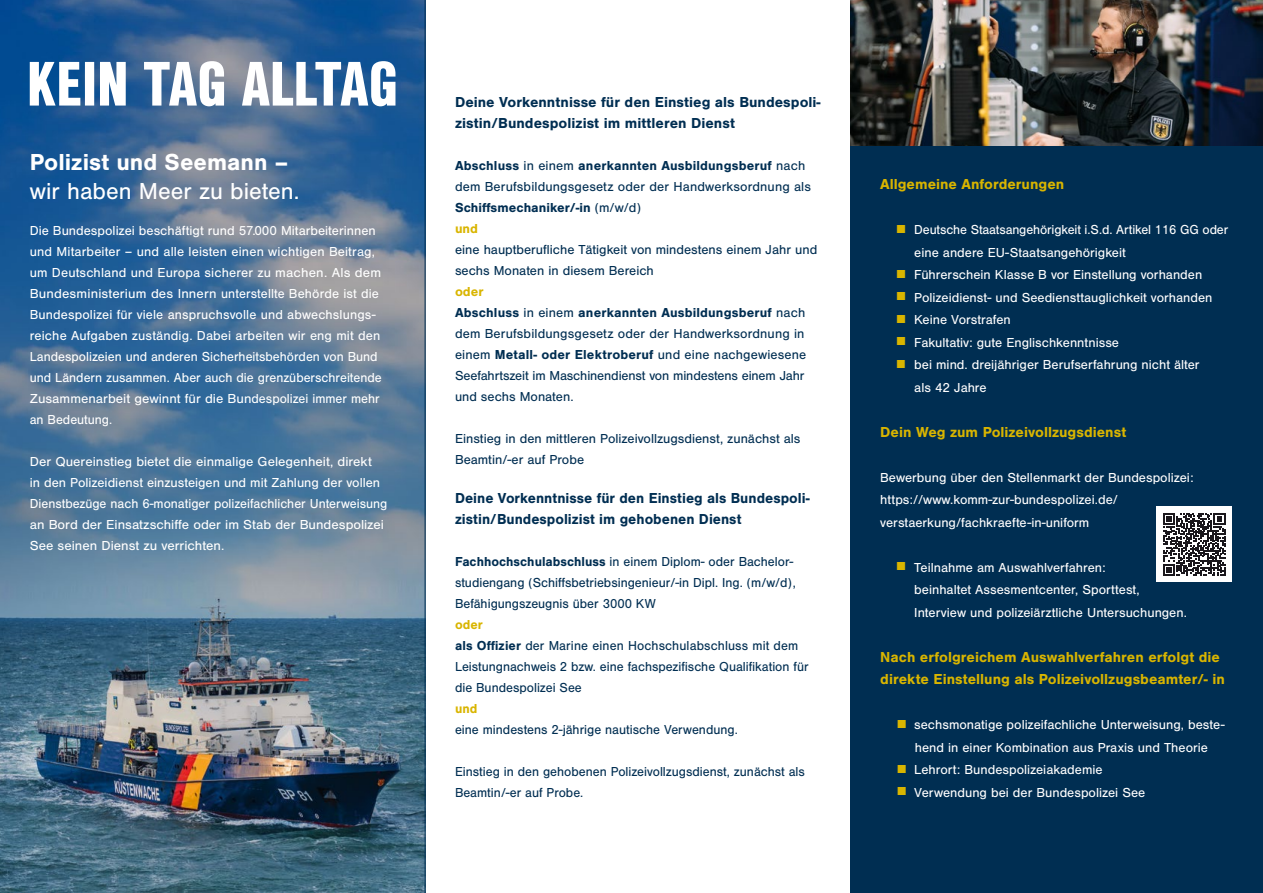
<style>
.page{position:relative;width:1263px;height:893px;background:#fff}
.page>*{position:absolute;margin:0;border:0;box-sizing:border-box;transform-origin:0 0}
.t1{font:24px "Nimbus San";color:#fff}
.t2{font:700 24px "Nimbus San";color:#fff}
.t3{font:700 15px/21px "Nimbus San";color:#002e52}
.t4{font:700 15px/22.5px "Nimbus San";color:#d9b500}
.t5{font:13.5px/21px "Nimbus San";color:#fff}
.t6{font:13.5px/21px "Nimbus San";color:#002e52}
.t7{font:700 13.5px "Nimbus San";color:#d9b500}
.s1{font-weight:700}
.s2{font-weight:700;color:#d9b500}
.s3{font-size:12px;color:#d9b500}
</style>
<div class="page">
<img style="left:0;top:0;width:425px;height:893px">
<div style="left:850px;top:0;width:413px;height:893px;background:#002e52"></div>
<img style="left:850px;top:0;width:413px;height:145px">
<div style="left:1156px;top:506px;width:76px;height:76px;background:#fff"></div>
<svg style="left:1163px;top:513px;width:62px;height:62px"></svg>
<svg style="left:30px;top:61px;width:365px;height:45px"></svg>
<h1 class="t2" style="left:30px;top:149px;width:260px">Polizist und Seemann –</h1>
<h1 class="t1" style="left:30px;top:178px;width:271px">wir haben Meer zu bieten.</h1>
<p class="t5" style="left:30px;top:220px;width:353px">Die Bundespolizei beschäftigt rund 57.000 Mitarbeiterinnen und Mitarbeiter – und alle leisten einen wichtigen Beitrag, um Deutschland und Europa sicherer zu machen. Als dem Bundesministerium des Innern unterstellte Behörde ist die Bundespolizei für viele anspruchsvolle und abwechslungs&shy;reiche Aufgaben zuständig. Dabei arbeiten wir eng mit den Landespolizeien und anderen Sicherheitsbehörden von Bund und Ländern zusammen. Aber auch die grenzüberschreitende Zusammenarbeit gewinnt für die Bundespolizei immer mehr an Bedeutung.</p>
<p class="t5" style="left:30px;top:451px;width:359px">Der Quereinstieg bietet die einmalige Gelegenheit, direkt<br>in den Polizeidienst einzusteigen und mit Zahlung der vollen Dienstbezüge nach 6-monatiger polizeifachlicher Unterweisung an Bord der Einsatzschiffe oder im Stab der Bundespolizei See seinen Dienst zu verrichten.</p>
<p class="t3" style="left:455px;top:91px;width:367px">Deine Vorkenntnisse für den Einstieg als Bundespoli&shy;zistin/Bundespolizist im mittleren Dienst</p>
<p class="t6" style="left:455px;top:155px;width:357px"><span class="s1">Abschluss</span> in einem <span class="s1">anerkannten Ausbildungsberuf</span> nach dem Berufsbildungsgesetz oder der Handwerksordnung als <span class="s1">Schiffsmechaniker/-in</span> (m/w/d)<br><span class="s2">und</span></p>
<p class="t6" style="left:455px;top:239px;width:364px">eine hauptberufliche Tätigkeit von mindestens einem Jahr und sechs Monaten in diesem Bereich</p>
<p class="t6" style="left:455px;top:281px;width:353px"><span class="s2">oder<br></span><span class="s1">Abschluss</span> in einem <span class="s1">anerkannten Ausbildungsberuf</span> nach dem Berufsbildungsgesetz oder der Handwerksordnung in einem <span class="s1">Metall- oder Elektroberuf</span> und eine nachgewiesene Seefahrtszeit im Maschinendienst von mindestens einem Jahr und sechs Monaten.</p>
<p class="t6" style="left:455px;top:428px;width:347px">Einstieg in den mittleren Polizeivollzugsdienst, zunächst als<br>Beamtin/-er auf Probe</p>
<p class="t3" style="left:455px;top:487px;width:356px">Deine Vorkenntnisse für den Einstieg als Bundespoli&shy;zistin/Bundespolizist im gehobenen Dienst</p>
<p class="t6" style="left:455px;top:551px;width:342px"><span class="s1">Fachhochschulabschluss</span> in einem Diplom- oder Bachelor&shy;studiengang (Schiffsbetriebsingenieur/-in Dipl. Ing. (m/w/d),<br>Befähigungszeugnis über 3000 KW</p>
<p class="t6" style="left:455px;top:614px;width:355px"><span class="s2">oder<br></span><span class="s1">als Offizier</span> der Marine einen Hochschulabschluss mit dem Leistungnachweis 2 bzw. eine fachspezifische Qualifikation für die Bundespolizei See</p>
<p class="t7" style="left:455px;top:701px;width:24px">und</p>
<p class="t6" style="left:455px;top:719px;width:284px">eine mindestens 2-jährige nautische Verwendung.</p>
<p class="t6" style="left:455px;top:761px;width:351px">Einstieg in den gehobenen Polizeivollzugsdienst, zunächst als<br>Beamtin/-er auf Probe.</p>
<p class="t4" style="left:880px;top:173px;width:186px">Allgemeine Anforderungen</p>
<p class="t5" style="left:914px;top:218px;width:315px;line-height:22.5px;text-indent:-17px"><span class="s3">■</span> Deutsche Staatsangehörigkeit i.S.d. Artikel 116 GG oder eine andere EU-Staatsangehörigkeit</p>
<p class="t5" style="left:897px;top:264px;width:307px"><span class="s3">■</span> Führerschein Klasse B vor Einstellung vorhanden</p>
<p class="t5" style="left:897px;top:287px;width:317px"><span class="s3">■</span> Polizeidienst- und Seediensttauglichkeit vorhanden</p>
<p class="t5" style="left:897px;top:309px;width:115px"><span class="s3">■</span> Keine Vorstrafen</p>
<p class="t5" style="left:897px;top:332px;width:223px"><span class="s3">■</span> Fakultativ: gute Englischkenntnisse</p>
<p class="t5" style="left:914px;top:353px;width:287px;line-height:22.5px;text-indent:-17px"><span class="s3">■</span> bei mind. dreijähriger Berufserfahrung nicht älter als 42 Jahre</p>
<p class="t4" style="left:880px;top:420px;width:247px">Dein Weg zum Polizeivollzugsdienst</p>
<p class="t5" style="left:880px;top:466px;width:315px;line-height:22.5px">Bewerbung über den Stellenmarkt der Bundespolizei: https://www.komm-zur-bundespolizei.de/ verstaerkung/fachkraefte-in-uniform</p>
<p class="t5" style="left:914px;top:556px;width:274px;line-height:22.5px;text-indent:-17px"><span class="s3">■</span> Teilnahme am Auswahlverfahren:<br>beinhaltet Assesmentcenter, Sporttest,<br>Interview und polizeiärztliche Untersuchungen.</p>
<p class="t4" style="left:880px;top:645px;width:346px">Nach erfolgreichem Auswahlverfahren erfolgt die direkte Einstellung als Polizeivollzugsbeamter/- in</p>
<p class="t5" style="left:898px;top:713px;width:329px;line-height:22.5px;text-align:center"><span class="s3">■</span> sechsmonatige polizeifachliche Unterweisung, beste&shy;hend in einer Kombination aus Praxis und Theorie</p>
<p class="t5" style="left:898px;top:759px;width:206px"><span class="s3">■</span> Lehrort: Bundespolizeiakademie</p>
<p class="t5" style="left:898px;top:782px;width:249px"><span class="s3">■</span> Verwendung bei der Bundespolizei See</p>
</div>
